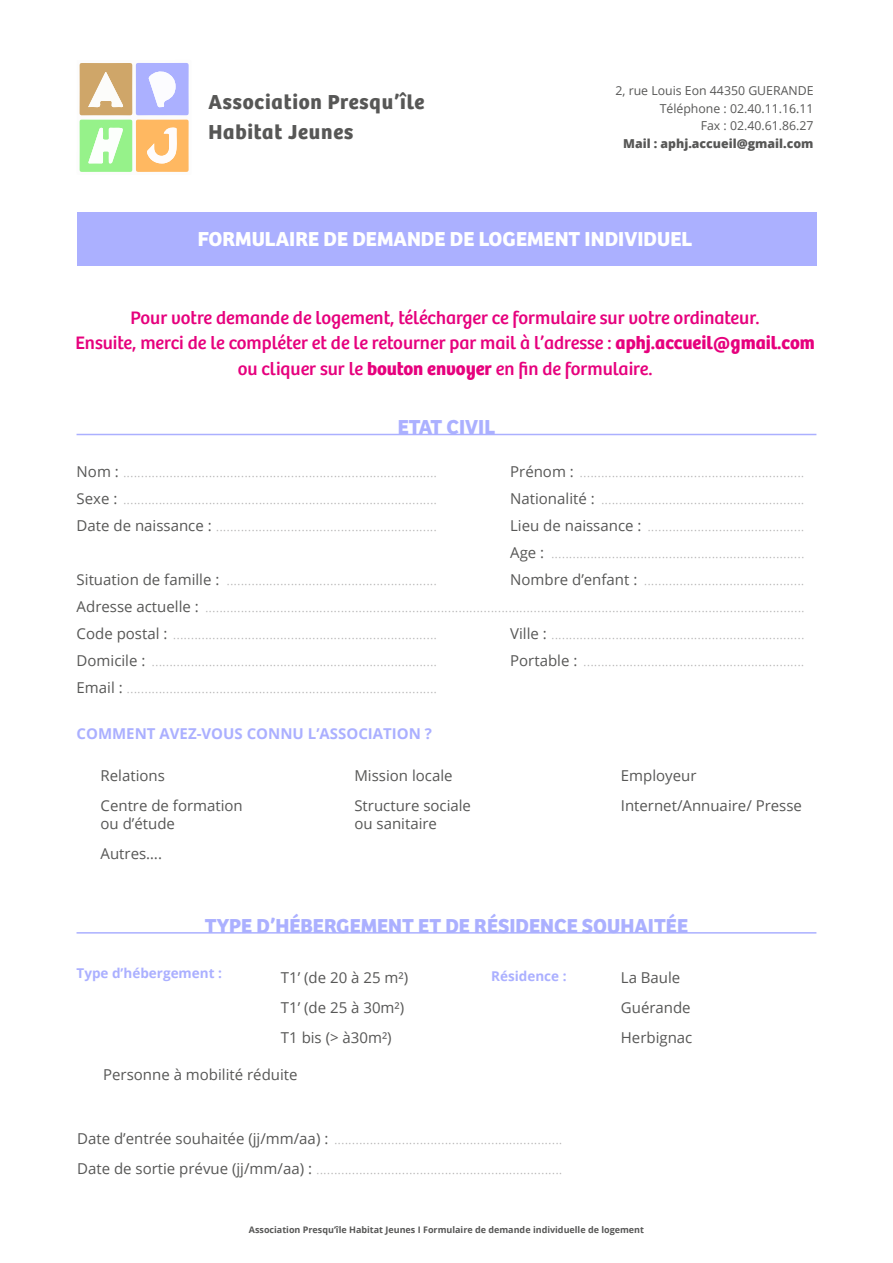
<style>
.page{position:relative;width:893px;height:1263px;background:#fff}
.page>*{position:absolute;margin:0;border:0;box-sizing:border-box;transform-origin:0 0}
.t1{font:700 21px "Bree";color:#abb0ff}
.t2{font:700 21px "Bree";color:#fff}
.t3{font:700 21px/30px "Bree";letter-spacing:.04em;color:#575756}
.t4{font:18.75px/25.7px "Bree";color:#e6007d;text-align:center}
.t5{font:300 15px/27px "Open Sans";color:#b3b2b2}
.t6{font:15px/30px "Open Sans";color:#575756}
.t7{font:700 15px "Open Sans";color:#abb0ff}
.t8{font:700 13.5px "Open Sans";color:#abb0ff}
.t9{font:12.3px/17.7px "Open Sans";color:#575756;text-align:right}
.t10{font:800 12.3px "Open Sans";color:#575756}
.t11{font:700 9px "Open Sans";color:#575756}
.s1{font-weight:700}
.s2{font-weight:400;color:#575756}
</style>
<div class="page">
<div style="left:77px;top:212px;width:739px;height:54px;background:#abb0ff"></div>
<hr style="left:77px;top:434px;width:739px;height:1px;background:#abb0ff">
<hr style="left:77px;top:932px;width:739px;height:1px;background:#abb0ff">
<svg style="left:79px;top:63px;width:110px;height:109px"></svg>
<h1 class="t3" style="left:208px;top:88px;width:217px">Association Presqu’île<br>Habitat Jeunes</h1>
<p class="t9" style="left:615px;top:81px;width:200px">2, rue Louis Eon 44350 GUERANDE<br>Téléphone : 02.40.11.16.11<br>Fax : 02.40.61.86.27</p>
<p class="t10" style="left:623px;top:134px;width:192px">Mail : aphj.accueil@gmail.com</p>
<h1 class="t2" style="left:198px;top:226px;width:496px">FORMULAIRE DE DEMANDE DE LOGEMENT INDIVIDUEL</h1>
<p class="t4" style="left:75px;top:305px;width:741px">Pour votre demande de logement, télécharger ce formulaire sur votre ordinateur.<br>Ensuite, merci de le compléter et de le retourner par mail à l’adresse : <span class="s1">aphj.accueil@gmail.com </span>ou cliquer sur le <span class="s1">bouton envoyer</span> en fin de formulaire.</p>
<h1 class="t1" style="left:398px;top:414px;width:99px">ETAT CIVIL</h1>
<p class="t5" style="left:77px;top:458px;width:362px"><span class="s2">Nom :</span> ........................................................................................</p>
<p class="t5" style="left:510px;top:458px;width:296px"><span class="s2">Prénom :</span> ...............................................................</p>
<p class="t5" style="left:77px;top:485px;width:362px"><span class="s2">Sexe :</span> ........................................................................................</p>
<p class="t5" style="left:510px;top:485px;width:296px"><span class="s2">Nationalité :</span> .........................................................</p>
<p class="t5" style="left:77px;top:512px;width:362px"><span class="s2">Date de naissance :</span> ..............................................................</p>
<p class="t5" style="left:510px;top:512px;width:296px"><span class="s2">Lieu de naissance :</span> ............................................<br><span class="s2">Age :</span> .......................................................................</p>
<p class="t5" style="left:77px;top:566px;width:362px"><span class="s2">Situation de famille :</span> ...........................................................</p>
<p class="t5" style="left:77px;top:566px;width:730px;text-align:justify;text-indent:433px"><span class="s2">Nombre d’enfant :</span> .............................................<br><span class="s2">Adresse actuelle :</span> ........................................................................................................................................................................<br><span class="s2">Code postal :</span> ..........................................................................</p>
<p class="t5" style="left:510px;top:620px;width:296px"><span class="s2">Ville :</span> .......................................................................</p>
<p class="t5" style="left:77px;top:647px;width:362px"><span class="s2">Domicile :</span> ................................................................................</p>
<p class="t5" style="left:510px;top:647px;width:296px"><span class="s2">Portable :</span> ..............................................................</p>
<p class="t5" style="left:77px;top:674px;width:362px"><span class="s2">Email :</span> .......................................................................................</p>
<p class="t7" style="left:77px;top:723px;width:357px">COMMENT AVEZ-VOUS CONNU L’ASSOCIATION ?</p>
<p class="t6" style="left:101px;top:760px;width:144px">Relations<br>Centre de formation</p>
<p class="t6" style="left:101px;top:808px;width:76px">ou d’étude<br>Autres….</p>
<p class="t6" style="left:354px;top:760px;width:118px">Mission locale<br>Structure sociale</p>
<p class="t6" style="left:354px;top:808px;width:84px">ou sanitaire</p>
<p class="t6" style="left:621px;top:760px;width:183px">Employeur<br>Internet/Annuaire/ Presse</p>
<h1 class="t1" style="left:205px;top:913px;width:485px">TYPE D’HÉBERGEMENT ET DE RÉSIDENCE SOUHAITÉE</h1>
<p class="t8" style="left:77px;top:963px;width:147px">Type d’hébergement :</p>
<p class="t6" style="left:281px;top:962px;width:129px">T1’ (de 20 à 25 m²)<br>T1’ (de 25 à 30m²)<br>T1 bis (&gt; à30m²)</p>
<p class="t6" style="left:103px;top:1059px;width:196px">Personne à mobilité réduite</p>
<p class="t8" style="left:491px;top:966px;width:77px">Résidence :</p>
<p class="t6" style="left:621px;top:962px;width:73px">La Baule<br>Guérande<br>Herbignac</p>
<p class="t5" style="left:77px;top:1123px;width:487px;line-height:30px"><span class="s2">Date d’entrée souhaitée (jj/mm/aa) :</span> ................................................................<br><span class="s2">Date de sortie prévue (jj/mm/aa) :</span> .....................................................................</p>
<p class="t11" style="left:249px;top:1223px;width:397px">Association Presqu’île Habitat Jeunes I Formulaire de demande individuelle de logement</p>
</div>
